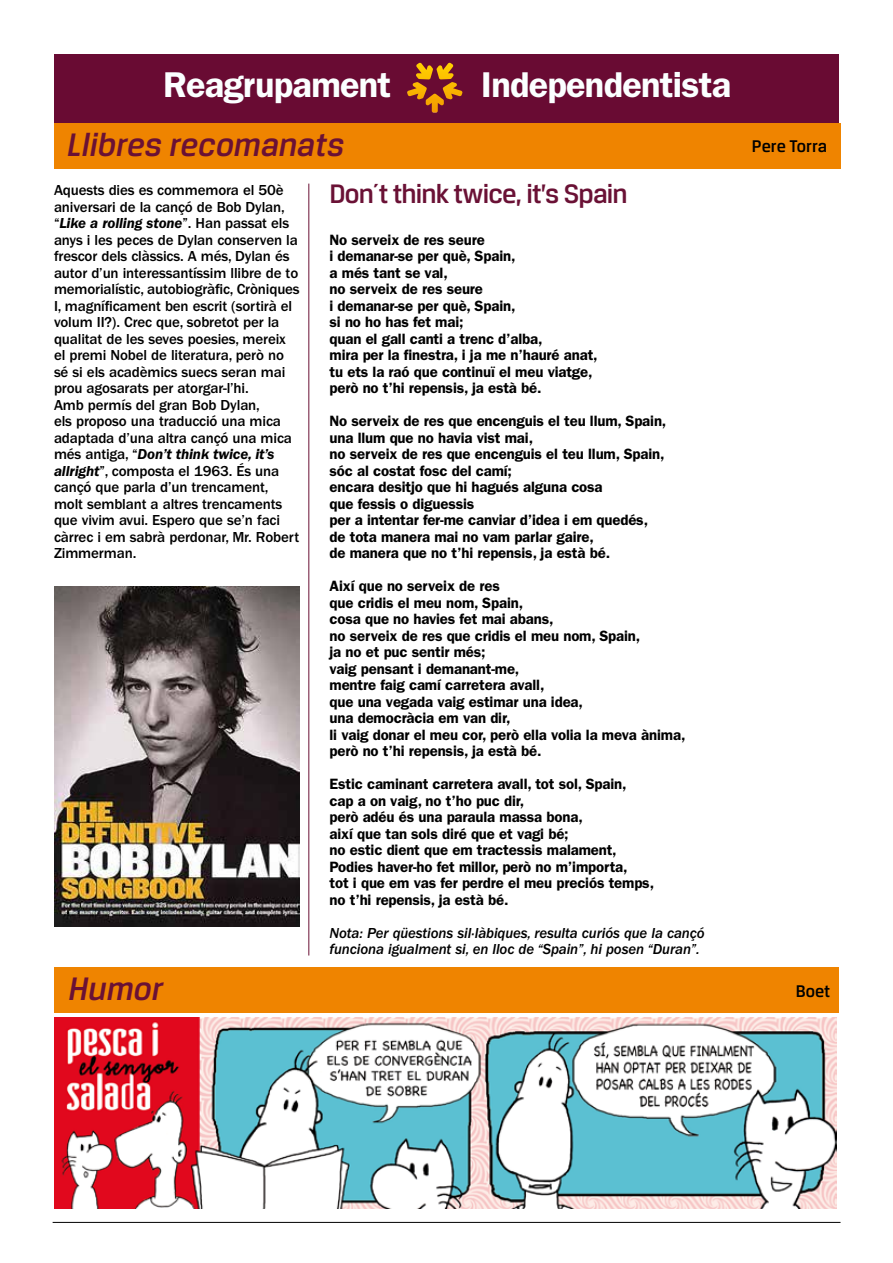
<style>
.page{position:relative;width:893px;height:1263px;background:#fff}
.page>*{position:absolute;margin:0;border:0;box-sizing:border-box;transform-origin:0 0}
.t1{font:600 36px "ITC Franklin Gothic Std";letter-spacing:-.02em;color:#fbffff}
.t2{font:italic 500 34.65px "Breuer Text";color:#6a1135}
.t3{font:500 28.5px "Breuer Text";letter-spacing:-.03em;color:#6a1135}
.t4{font:500 18px "Breuer Text";color:#000}
.t5{font:600 15px/16.5px "ITC Franklin Gothic Std";letter-spacing:-.01em;color:#000}
.t6{font:500 15px/16.5px "ITC Franklin Gothic Std";letter-spacing:-.01em;color:#000}
.t7{font:15px/16.5px "ITC Franklin Gothic Std Med It";letter-spacing:-.01em;color:#000}
.s1{font-weight:600;font-style:italic}
</style>
<div class="page">
<hr style="left:53px;top:1222px;width:787px;height:1px;background:#000">
<div style="left:54px;top:54px;width:785px;height:69px;background:#690b33"></div>
<img style="left:407px;top:63px;width:55px;height:42px">
<div style="left:54px;top:123px;width:786px;height:46px;background:#ef8400"></div>
<hr style="left:308px;top:184px;width:1px;height:771px;background:#6a1135">
<img style="left:54px;top:1018px;width:782px;height:191px">
<div style="left:54px;top:967px;width:785px;height:46px;background:#ef8400"></div>
<img style="left:54px;top:587px;width:246px;height:339px">
<h1 class="t1" style="left:163px;top:63px;width:230px">Reagrupament</h1>
<h1 class="t1" style="left:481px;top:63px;width:251px">Independentista</h1>
<h2 class="t2" style="left:67px;top:126px;width:278px">Llibres recomanats</h2>
<p class="t6" style="left:54px;top:182px;width:247px">Aquests dies es commemora el 50è aniversari de la cançó de Bob Dylan, “<span class="s1">Like a rolling stone</span>”. Han passat els anys i les peces de Dylan conserven la frescor dels clàssics. A més, Dylan és autor d’un interessantíssim llibre de to memorialístic, autobiogràfic, Cròniques I, magníficament ben escrit (sortirà el volum II?). Crec que, sobretot per la qualitat de les seves poesies, mereix el premi Nobel de literatura, però no sé si els acadèmics suecs seran mai prou agosarats per atorgar-l’hi.<br>Amb permís del gran Bob Dylan,<br>els proposo una traducció una mica adaptada d’una altra cançó una mica més antiga, “<span class="s1">Don’t think twice, it’s allright</span>”, composta el 1963. És una cançó que parla d’un trencament, molt semblant a altres trencaments que vivim avui. Espero que se’n faci càrrec i em sabrà perdonar, Mr. Robert Zimmerman.</p>
<h3 class="t3" style="left:330px;top:178px;width:300px">Don´t think twice, it’s Spain</h3>
<p class="t5" style="left:330px;top:231px;width:270px">No serveix de res seure<br>i demanar-se per què, Spain,<br>a més tant se val,<br>no serveix de res seure<br>i demanar-se per què, Spain,<br>si no ho has fet mai;<br>quan el gall canti a trenc d’alba,<br>mira per la finestra, i ja me n’hauré anat, tu ets la raó que continuï el meu viatge, però no t’hi repensis, ja està bé.</p>
<p class="t5" style="left:330px;top:413px;width:338px">No serveix de res que encenguis el teu llum, Spain, una llum que no havia vist mai,<br>no serveix de res que encenguis el teu llum, Spain, sóc al costat fosc del camí;<br>encara desitjo que hi hagués alguna cosa<br>que fessis o diguessis<br>per a intentar fer-me canviar d’idea i em quedés, de tota manera mai no vam parlar gaire,<br>de manera que no t’hi repensis, ja està bé.</p>
<p class="t5" style="left:330px;top:578px;width:357px">Així que no serveix de res<br>que cridis el meu nom, Spain,<br>cosa que no havies fet mai abans,<br>no serveix de res que cridis el meu nom, Spain,<br>ja no et puc sentir més;<br>vaig pensant i demanant-me,<br>mentre faig camí carretera avall,<br>que una vegada vaig estimar una idea,<br>una democràcia em van dir,<br>li vaig donar el meu cor, però ella volia la meva ànima, però no t’hi repensis, ja està bé.</p>
<p class="t5" style="left:330px;top:776px;width:326px">Estic caminant carretera avall, tot sol, Spain, cap a on vaig, no t’ho puc dir,<br>però adéu és una paraula massa bona,<br>així que tan sols diré que et vagi bé;<br>no estic dient que em tractessis malament, Podies haver-ho fet millor, però no m’importa,<br>tot i que em vas fer perdre el meu preciós temps, no t’hi repensis, ja està bé.</p>
<p class="t7" style="left:330px;top:925px;width:377px">Nota: Per qüestions sil·làbiques, resulta curiós que la cançó funciona igualment si, en lloc de “Spain”, hi posen “Duran”.</p>
<p class="t4" style="left:752px;top:137px;width:77px">Pere Torra</p>
<h2 class="t2" style="left:68px;top:970px;width:96px">Humor</h2>
<p class="t4" style="left:796px;top:982px;width:36px">Boet</p>
</div>
